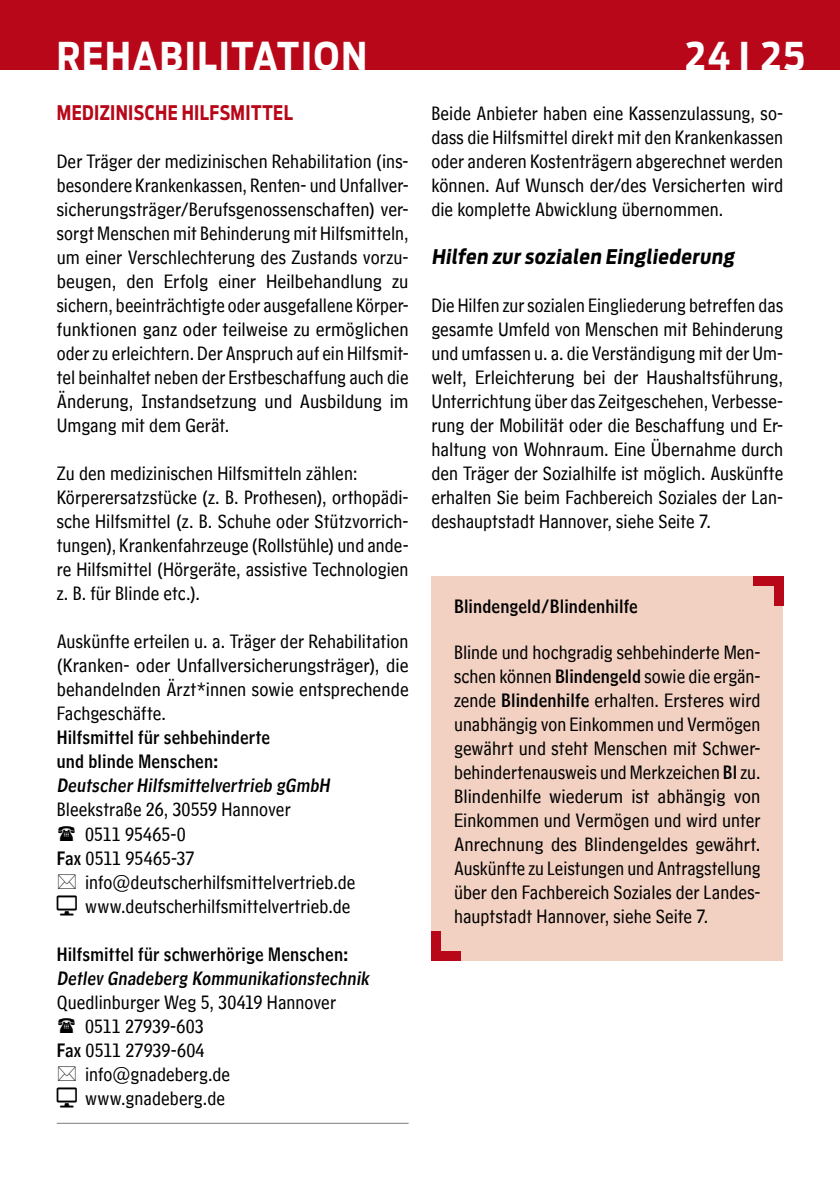
<style>
.page{position:relative;width:840px;height:1191px;background:#fff}
.page>*{position:absolute;margin:0;border:0;box-sizing:border-box;transform-origin:0 0}
.t1{font:700 38px "Ford Antenna Cond";letter-spacing:.045em;color:#fff}
.t2{font:20px/24px "HM Text";letter-spacing:.005em;color:#000;text-align:justify;scale:.9 1}
.t3{font:20px/24px "HM Text";letter-spacing:.005em;color:#000;text-align:justify;scale:.89 1}
.t4{font:700 20px "Ford Antenna Cond";color:#000}
.t5{font:700 20px "Ford Antenna Cond";letter-spacing:.02em;color:#b80718;scale:.9 1}
.t6{font:18px/24px "HM Headline";letter-spacing:.01em;color:#000;scale:.9 1}
.s1{font-family:"HM Headline";font-size:18px}
</style>
<div class="page">
<div style="left:0;top:0;width:839px;height:70px;background:#b80718"></div>
<hr style="left:57px;top:1123px;width:351px;height:1px;background:#7b7c7e">
<div style="left:431px;top:576px;width:351px;height:384px;background:#f2d1c2"></div>
<div style="left:752px;top:576px;width:30px;height:10px;background:#b80718"></div>
<div style="left:773px;top:576px;width:9px;height:30px;background:#b80718"></div>
<div style="left:431px;top:951px;width:30px;height:9px;background:#b80718"></div>
<div style="left:431px;top:930px;width:9px;height:30px;background:#b80718"></div>
<h1 class="t1" style="left:57px;top:22px;width:311px">REHABILITATION</h1>
<h1 class="t1" style="left:685px;top:22px;width:121px">24 I 25</h1>
<p class="t5" style="left:57px;top:95px;width:264px">MEDIZINISCHE HILFSMITTEL</p>
<p class="t2" style="left:57px;top:146px;width:392px">Der Träger der medizinischen Rehabilitation (ins&shy;besondere Krankenkassen, Renten- und Unfallver&shy;sicherungsträger/Berufsgenossenschaften) ver&shy;sorgt Menschen mit Behinderung mit Hilfsmitteln, um einer Verschlechterung des Zustands vorzu&shy;beugen, den Erfolg einer Heilbehandlung zu sichern, beeinträchtigte oder ausgefallene Körper&shy;funktionen ganz oder teilweise zu ermöglichen oder zu erleichtern. Der Anspruch auf ein Hilfsmit&shy;tel beinhaltet neben der Erstbeschaffung auch die Änderung, Instandsetzung und Ausbildung im Umgang mit dem Gerät.</p>
<p class="t2" style="left:57px;top:458px;width:392px;text-align:left">Zu den medizinischen Hilfsmitteln zählen:<br>Körperersatzstücke (z. B. Prothesen), orthopädi&shy;sche Hilfsmittel (z. B. Schuhe oder Stützvorrich&shy;tungen), Krankenfahrzeuge (Rollstühle) und ande&shy;re Hilfsmittel (Hörgeräte, assistive Technologien z. B. für Blinde etc.).</p>
<p class="t2" style="left:57px;top:626px;width:392px">Auskünfte erteilen u. a. Träger der Rehabilitation (Kranken- oder Unfallversicherungsträger), die behandelnden Ärzt*innen sowie entsprechende Fachgeschäfte.</p>
<p class="t6" style="left:57px;top:723px;width:309px">Hilfsmittel für sehbehinderte<br>und blinde Menschen:<br>DeutscherHilfsmittelvertrieb gGmbH</p>
<p class="t2" style="left:57px;top:794px;width:261px">Bleekstraße 26, 30559 Hannover</p>
<p class="t2" style="left:85px;top:818px;width:113px">0511 95465-0</p>
<p class="t2" style="left:57px;top:842px;width:154px"><span class="s1">Fax</span> 0511 95465-37</p>
<p class="t2" style="left:85px;top:866px;width:301px">info@deutscherhilfsmittelvertrieb.de</p>
<p class="t2" style="left:85px;top:890px;width:296px">www.deutscherhilfsmittelvertrieb.de</p>
<p class="t6" style="left:57px;top:939px;width:352px">Hilfsmittel für schwerhörige Menschen:<br>Detlev Gnadeberg Kommunikationstechnik</p>
<p class="t2" style="left:57px;top:986px;width:311px">Quedlinburger Weg 5, 30419 Hannover</p>
<p class="t2" style="left:85px;top:1010px;width:133px">0511 27939-603</p>
<p class="t2" style="left:57px;top:1034px;width:166px"><span class="s1">Fax</span> 0511 27939-604</p>
<p class="t2" style="left:85px;top:1058px;width:162px">info@gnadeberg.de</p>
<p class="t2" style="left:85px;top:1082px;width:157px">www.gnadeberg.de</p>
<p class="t2" style="left:431px;top:98px;width:392px">Beide Anbieter haben eine Kassenzulassung, so&shy;dass die Hilfsmittel direkt mit den Krankenkassen oder anderen Kostenträgern abgerechnet werden können. Auf Wunsch der/des Versicherten wird die komplette Abwicklung übernommen.</p>
<p class="t4" style="left:431px;top:239px;width:308px">Hilfen zur sozialen Eingliederung</p>
<p class="t3" style="left:431px;top:290px;width:396px">Die Hilfen zur sozialen Eingliederung betreffen das gesamte Umfeld von Menschen mit Behinderung und umfassen u. a. die Verständigung mit der Um&shy;welt, Erleichterung bei der Haushaltsführung, Unterrichtung über das Zeitgeschehen, Verbesse&shy;rung der Mobilität oder die Beschaffung und Er&shy;haltung von Wohnraum. Eine Übernahme durch den Träger der Sozialhilfe ist möglich. Auskünfte erhalten Sie beim Fachbereich Soziales der Lan&shy;deshauptstadt Hannover, siehe Seite 7.</p>
<p class="t6" style="left:454px;top:591px;width:206px">Blindengeld/Blindenhilfe</p>
<p class="t2" style="left:454px;top:636px;width:342px">Blinde und hochgradig sehbehinderte Men&shy;schen können <span class="s1">Blindengeld</span> sowie die ergän&shy;zende <span class="s1">Blindenhilfe</span> erhalten. Ersteres wird unabhängig von Einkommen und Vermögen gewährt und steht Menschen mit Schwer&shy;behindertenausweis und Merkzeichen <span class="s1">Bl</span> zu.<br>Blindenhilfe wiederum ist abhängig von Einkommen und Vermögen und wird unter Anrechnung des Blindengeldes gewährt.<br>Auskünfte zu Leistungen und Antragstellung über den Fachbereich Soziales der Landes&shy;hauptstadt Hannover, siehe Seite 7.</p>
</div>
